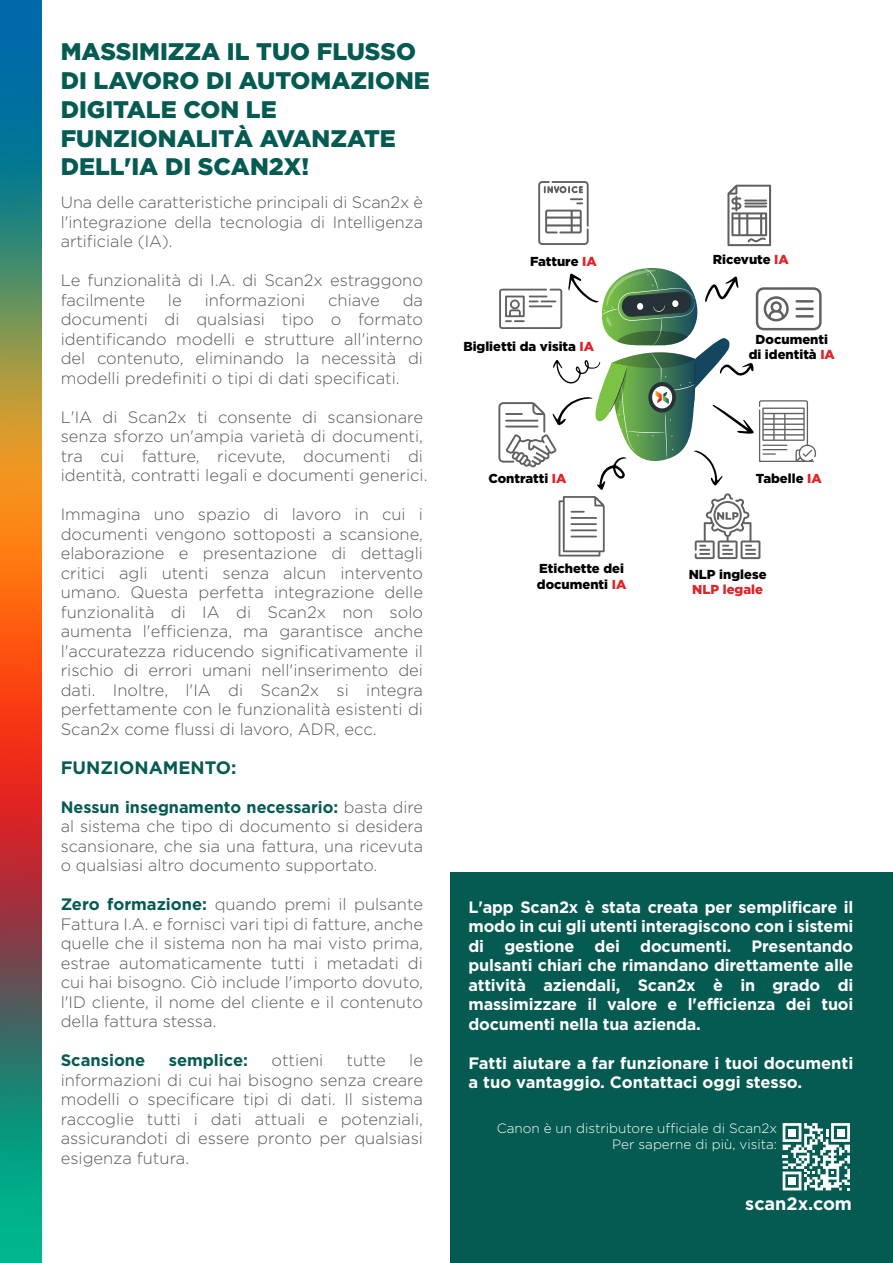
<style>
.page{position:relative;width:893px;height:1263px;background:#fff}
.page>*{position:absolute;margin:0;border:0;box-sizing:border-box;transform-origin:0 0}
.t1{font:900 24px/28.8px "Gotham";color:#055b52}
.t2{font:700 18px "Gotham";color:#055b52}
.t3{font:700 18px "Gotham";color:#fff}
.t4{font:300 16.5px/19.5px "Gotham";color:#595858;text-align:justify}
.t5{font:700 16.5px/19.5px "Gotham";letter-spacing:-.005em;color:#fff;text-align:justify}
.t6{font:700 16.5px "Gotham";color:#055b52}
.t7{font:300 13.5px/16.2px "Gotham";color:#fff;text-align:right}
.t8{font:900 13.05px/15px "Gotham";color:#020202;text-align:center}
.t9{font:900 13.05px "Gotham";color:#df2328}
.s1{font-weight:700;color:#055b52}
.s2{color:#df2328}
</style>
<div class="page">
<div style="left:450px;top:872px;width:443px;height:391px;background:#055b52"></div>
<svg style="left:0;top:0;width:42px;height:1263px;background:#7b6f52"></svg>
<svg style="left:783px;top:1123px;width:67px;height:67px"></svg>
<div style="left:788px;top:1128px;width:8px;height:8px;background:#fff"></div>
<div style="left:836px;top:1128px;width:8px;height:8px;background:#fff"></div>
<div style="left:788px;top:1177px;width:8px;height:8px;background:#fff"></div>
<svg style="left:727px;top:185px;width:44px;height:61px"></svg>
<svg style="left:538px;top:181px;width:51px;height:64px"></svg>
<svg style="left:498px;top:268px;width:324px;height:291px"></svg>
<h1 class="t1" style="left:61px;top:37px;width:371px">MASSIMIZZA IL TUO FLUSSO<br>DI LAVORO DI AUTOMAZIONE<br>DIGITALE CON LE<br>FUNZIONALITÀ AVANZATE<br>DELL'IA DI SCAN2X!</h1>
<p class="t4" style="left:61px;top:192px;width:364px">Una delle caratteristiche principali di Scan2x è l'integrazione della tecnologia di Intelligenza artificiale (IA).</p>
<p class="t4" style="left:61px;top:270px;width:364px">Le funzionalità di I.A. di Scan2x estraggono facilmente</p>
<p class="t4" style="left:168px;top:290px;width:15px">le</p>
<p class="t4" style="left:205px;top:290px;width:102px">informazioni</p>
<p class="t4" style="left:328px;top:290px;width:53px">chiave</p>
<p class="t4" style="left:61px;top:290px;width:364px;text-indent:342px">da documenti di qualsiasi tipo o formato identificando modelli e strutture all'interno del contenuto, eliminando la necessità di modelli predefiniti o tipi di dati specificati.</p>
<p class="t4" style="left:61px;top:407px;width:368px;text-align:left">L'IA di Scan2x ti consente di scansionare senza sforzo un'ampia varietà di documenti, tra cui fatture, ricevute, documenti di identità, contratti legali e documenti generici.</p>
<p class="t4" style="left:61px;top:505px;width:364px">Immagina uno spazio di lavoro in cui i documenti vengono sottoposti a scansione, elaborazione e presentazione di dettagli critici agli utenti senza alcun intervento umano. Questa perfetta integrazione delle funzionalità di IA di Scan2x non solo aumenta l'efficienza, ma garantisce anche l'accuratezza riducendo significativamente il rischio di errori umani nell'inserimento dei dati. Inoltre, l'IA di Scan2x si integra perfettamente con le funzionalità esistenti di Scan2x come flussi di lavoro, ADR, ecc.</p>
<p class="t2" style="left:61px;top:757px;width:177px">FUNZIONAMENTO:</p>
<p class="t4" style="left:61px;top:797px;width:364px"><span class="s1">Nessun insegnamento necessario:</span> basta dire al sistema che tipo di documento si desidera scansionare, che sia una fattura, una ricevuta o qualsiasi altro documento supportato.</p>
<p class="t4" style="left:61px;top:894px;width:364px"><span class="s1">Zero formazione:</span> quando premi il pulsante Fattura I.A. e fornisci vari tipi di fatture, anche quelle che il sistema non ha mai visto prima, estrae automaticamente tutti i metadati di cui hai bisogno. Ciò include l'importo dovuto, l'ID cliente, il nome del cliente e il contenuto della fattura stessa.</p>
<p class="t6" style="left:61px;top:1051px;width:86px">Scansione</p>
<p class="t6" style="left:169px;top:1051px;width:81px">semplice:</p>
<p class="t4" style="left:271px;top:1050px;width:53px">ottieni</p>
<p class="t4" style="left:347px;top:1050px;width:41px">tutte</p>
<p class="t4" style="left:61px;top:1050px;width:364px;text-indent:349px">le informazioni di cui hai bisogno senza creare modelli o specificare tipi di dati. Il sistema raccoglie tutti i dati attuali e potenziali, assicurandoti di essere pronto per qualsiasi esigenza futura.</p>
<p class="t8" style="left:530px;top:253px;width:68px">Fatture <span class="s2">IA</span></p>
<p class="t8" style="left:713px;top:252px;width:77px">Ricevute <span class="s2">IA</span></p>
<p class="t8" style="left:463px;top:339px;width:132px">Biglietti da visita <span class="s2">IA</span></p>
<p class="t8" style="left:488px;top:471px;width:80px">Contratti <span class="s2">IA</span></p>
<p class="t8" style="left:749px;top:331px;width:88px">Documenti di identità <span class="s2">IA</span></p>
<p class="t8" style="left:756px;top:471px;width:68px">Tabelle <span class="s2">IA</span></p>
<p class="t8" style="left:537px;top:561px;width:91px;line-height:15.6px;text-align:left">Etichette dei documenti <span class="s2">IA</span></p>
<p class="t8" style="left:689px;top:566px;width:79px">NLP inglese</p>
<p class="t9" style="left:692px;top:582px;width:72px">NLP legale</p>
<p class="t5" style="left:468px;top:896px;width:386px">L'app Scan2x è stata creata per semplificare il modo in cui gli utenti interagiscono con i sistemi di gestione dei documenti. Presentando pulsanti chiari che rimandano direttamente alle attività aziendali, Scan2x è in grado di massimizzare il valore e l'efficienza dei tuoi documenti nella tua azienda.</p>
<p class="t5" style="left:468px;top:1052px;width:386px">Fatti aiutare a far funzionare i tuoi documenti a tuo vantaggio. Contattaci oggi stesso.</p>
<p class="t7" style="left:497px;top:1120px;width:282px">Canon è un distributore ufficiale di Scan2x<br>Per saperne di più, visita:</p>
<p class="t3" style="left:745px;top:1193px;width:108px">scan2x.com</p>
</div>
